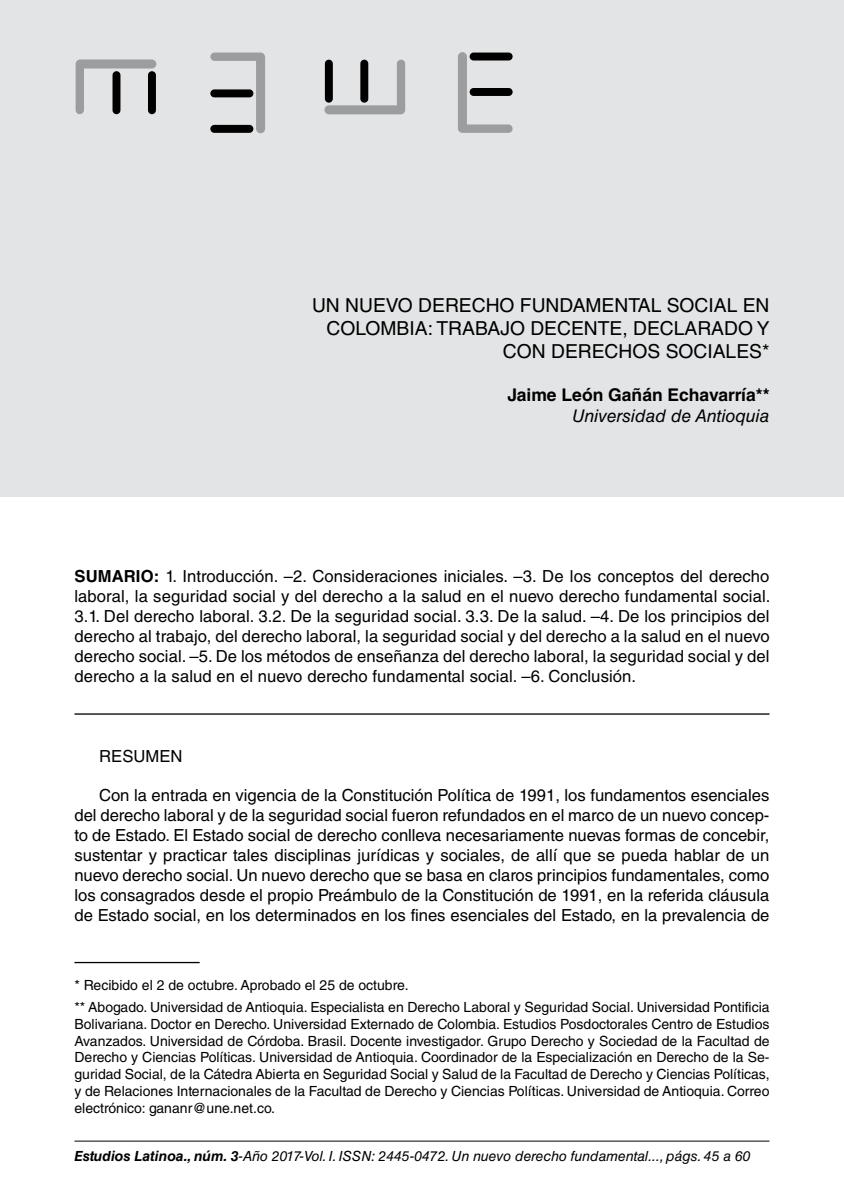
<style>
.page{position:relative;width:844px;height:1191px;background:#fff}
.page>*{position:absolute;margin:0;border:0;box-sizing:border-box;transform-origin:0 0}
.t1{font:114.45px "Gotham Rounded";color:#9c9d9f}
.t2{font:19.25px/23.1px "Helvetica LT Std";color:#000;text-align:right}
.t3{font:700 17.5px "Helvetica LT Std";color:#000}
.t4{font:italic 17.5px "Helvetica LT Std";color:#000}
.t5{font:16.62px/19.9px "Helvetica LT Std";color:#000;text-align:justify}
.t6{font:14px/16.8px "Helvetica LT Std";color:#000}
.t7{font:italic 14px "Helvetica LT Std";color:#000}
.s1{font-weight:700}
</style>
<div class="page">
<hr style="left:74px;top:1140px;width:695px;height:1px;background:#000">
<div style="left:0;top:0;width:843px;height:496px;background:#e3e4e5"></div>
<div style="left:469px;top:53px;width:43px;height:7px;background:#000;border-radius:4px"></div>
<div style="left:469px;top:88px;width:43px;height:8px;background:#000;border-radius:4px"></div>
<div style="left:325px;top:60px;width:8px;height:43px;background:#000;border-radius:4px"></div>
<div style="left:360px;top:60px;width:8px;height:43px;background:#000;border-radius:4px"></div>
<div style="left:210px;top:125px;width:43px;height:8px;background:#000;border-radius:4px"></div>
<div style="left:210px;top:89px;width:43px;height:8px;background:#000;border-radius:4px"></div>
<div style="left:148px;top:71px;width:8px;height:43px;background:#000;border-radius:4px"></div>
<div style="left:112px;top:71px;width:8px;height:43px;background:#000;border-radius:4px"></div>
<hr style="left:74px;top:713px;width:695px;height:1px;background:#000">
<hr style="left:74px;top:962px;width:125px;height:1px;background:#000">
<h1 class="t1" style="left:195px;top:48px;width:72px;rotate:90deg">L</h1>
<h1 class="t1" style="left:276px;top:172px;width:72px;rotate:-180deg">L</h1>
<h1 class="t1" style="left:286px;top:126px;width:72px;rotate:-90deg">L</h1>
<h1 class="t1" style="left:446px;top:14px;width:72px">L</h1>
<p class="t2" style="left:312px;top:294px;width:459px">UN NUEVO DERECHO FUNDAMENTAL SOCIAL EN<br>COLOMBIA: TRABAJO DECENTE, DECLARADO Y<br>CON DERECHOS SOCIALES*</p>
<p class="t3" style="left:507px;top:384px;width:263px">Jaime León Gañán Echavarría**</p>
<p class="t4" style="left:572px;top:406px;width:199px">Universidad de Antioquia</p>
<p class="t5" style="left:74px;top:566px;width:697px"><span class="s1">SUMARIO:</span> 1. Introducción. –2. Consideraciones iniciales. –3. De los conceptos del derecho laboral, la seguridad social y del derecho a la salud en el nuevo derecho fundamental social.<br>3.1. Del derecho laboral. 3.2. De la seguridad social. 3.3. De la salud. –4. De los principios del derecho al trabajo, del derecho laboral, la seguridad social y del derecho a la salud en el nuevo derecho social. –5. De los métodos de enseñanza del derecho laboral, la seguridad social y del derecho a la salud en el nuevo derecho fundamental social. –6. Conclusión.</p>
<p class="t5" style="left:99px;top:745px;width:85px">RESUMEN</p>
<p class="t5" style="left:74px;top:785px;width:696px;text-indent:25px">Con la entrada en vigencia de la Constitución Política de 1991, los fundamentos esenciales del derecho laboral y de la seguridad social fueron refundados en el marco de un nuevo concep&shy;to de Estado. El Estado social de derecho conlleva necesariamente nuevas formas de concebir, sustentar y practicar tales disciplinas jurídicas y sociales, de allí que se pueda hablar de un nuevo derecho social. Un nuevo derecho que se basa en claros principios fundamentales, como los consagrados desde el propio Preámbulo de la Constitución de 1991, en la referida cláusula de Estado social, en los determinados en los fines esenciales del Estado, en la prevalencia de</p>
<p class="t6" style="left:74px;top:974px;width:696px;line-height:21.7px">* Recibido el 2 de octubre. Aprobado el 25 de octubre.<br>** Abogado. Universidad de Antioquia. Especialista en Derecho Laboral y Seguridad Social. Universidad Pontificia</p>
<p class="t6" style="left:74px;top:1015px;width:696px;text-align:justify">Bolivariana. Doctor en Derecho. Universidad Externado de Colombia. Estudios Posdoctorales Centro de Estudios Avanzados. Universidad de Córdoba. Brasil. Docente investigador. Grupo Derecho y Sociedad de la Facultad de Derecho y Ciencias Políticas. Universidad de Antioquia. Coordinador de la Especialización en Derecho de la Se&shy;guridad Social, de la Cátedra Abierta en Seguridad Social y Salud de la Facultad de Derecho y Ciencias Políticas, y de Relaciones Internacionales de la Facultad de Derecho y Ciencias Políticas. Universidad de Antioquia. Correo electrónico: gananr@une.net.co.</p>
<p class="t7" style="left:74px;top:1147px;width:677px"><span class="s1">Estudios Latinoa., núm. 3</span>-Año 2017-Vol. I. ISSN: 2445-0472. Un nuevo derecho fundamental..., págs. 45 a 60</p>
</div>
